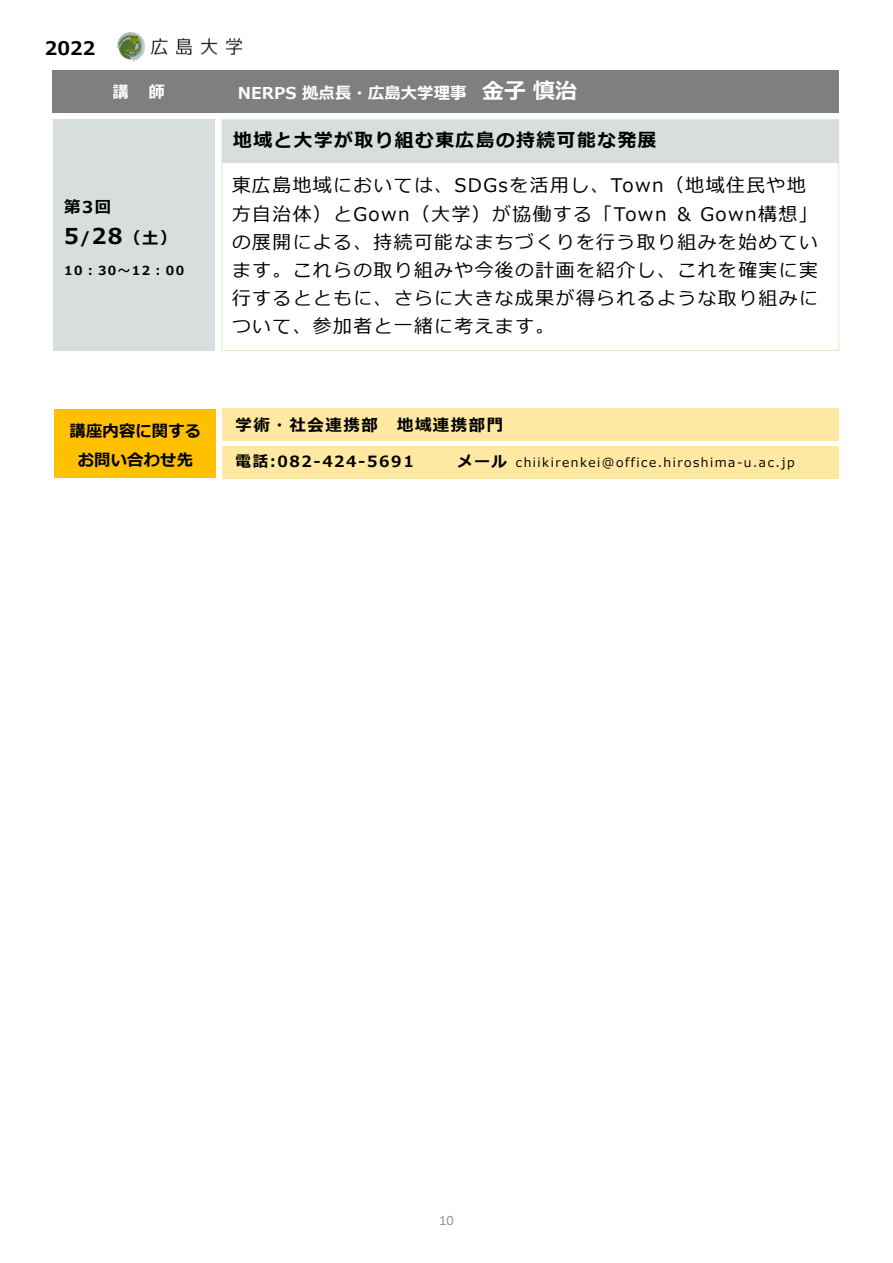
<style>
.page{position:relative;width:893px;height:1263px;background:#fff}
.page>*{position:absolute;margin:0;border:0;box-sizing:border-box;transform-origin:0 0}
.t1{font:18.75px/28px "Meiryo";letter-spacing:.08em;color:#000}
.t2{font:700 18.75px "Meiryo";letter-spacing:.08em;color:#000}
.t3{font:700 16.35px/31px "Meiryo";letter-spacing:.005em;color:#000}
.t4{font:700 16.35px "Meiryo";color:#fff}
.t5{font:700 16.35px "Meiryo";letter-spacing:.095em;color:#000}
.t6{font:700 15.45px "Meiryo";letter-spacing:.1em;color:#000}
.t7{font:14.4px "Calibri";color:#939598}
.t8{font:12.45px "Meiryo";letter-spacing:.12em;color:#000}
.t9{font:700 12.45px "Meiryo";letter-spacing:.12em;color:#000}
.s1{font-size:21.9px}
.s2{font-weight:700;font-size:15.45px}
</style>
<div class="page">
<div style="left:52px;top:70px;width:175px;height:43px;background:#7f7f7f"></div>
<div style="left:227px;top:70px;width:612px;height:43px;background:#7f7f7f"></div>
<div style="left:222px;top:120px;width:617px;height:43px;background:#d8dedb"></div>
<div style="left:53px;top:119px;width:161px;height:231px;background:#d8dedb"></div>
<div style="left:222px;top:446px;width:617px;height:32px;background:#ffe8a1"></div>
<div style="left:55px;top:409px;width:161px;height:69px;background:#ffc000"></div>
<div style="left:222px;top:409px;width:617px;height:32px;background:#ffe8a1"></div>
<img style="left:117px;top:32px;width:126px;height:30px">
<p class="t2" style="left:45px;top:35px;width:52px">2022</p>
<p class="t4" style="left:112px;top:80px;width:54px">講 師</p>
<p class="t4" style="left:238px;top:81px;width:340px">NERPS 拠点⻑・広島大学理事 <span class="s1">⾦⼦ 慎治</span></p>
<p class="t2" style="left:233px;top:127px;width:425px">地域と大学が取り組む東広島の持続可能な発展</p>
<p class="t3" style="left:64px;top:192px;width:114px">第3回<br><span class="s1">5</span>/<span class="s1">28</span>（土）</p>
<p class="t9" style="left:64px;top:262px;width:122px">10︓30〜12︓00</p>
<p class="t2" style="left:-8px;top:253px;width:182px">交えて紹介します。</p>
<p class="t1" style="left:232px;top:173px;width:587px">東広島地域においては、SDGsを活用し、Town（地域住⺠や地⽅自治体）とGown（大学）が協働する「Town &amp; Gown構想」の展開による、持続可能なまちづくりを⾏う取り組みを始めています。これらの取り組みや今後の計画を紹介し、これを確実に実⾏するとともに、さらに大きな成果が得られるような取り組みについて、参加者と⼀緒に考えます。</p>
<p class="t3" style="left:70px;top:417px;width:133px;line-height:29.4px;text-align:center">講座内容に関するお問い合わせ先</p>
<p class="t5" style="left:236px;top:413px;width:269px">学術・社会連携部 地域連携部門</p>
<p class="t6" style="left:236px;top:450px;width:180px">電話:082-424-5691</p>
<p class="t8" style="left:457px;top:453px;width:339px"><span class="s2">メール</span> chiikirenkei@office.hiroshima-u.ac.jp</p>
<p class="t7" style="left:439px;top:1210px;width:16px">10</p>
</div>
